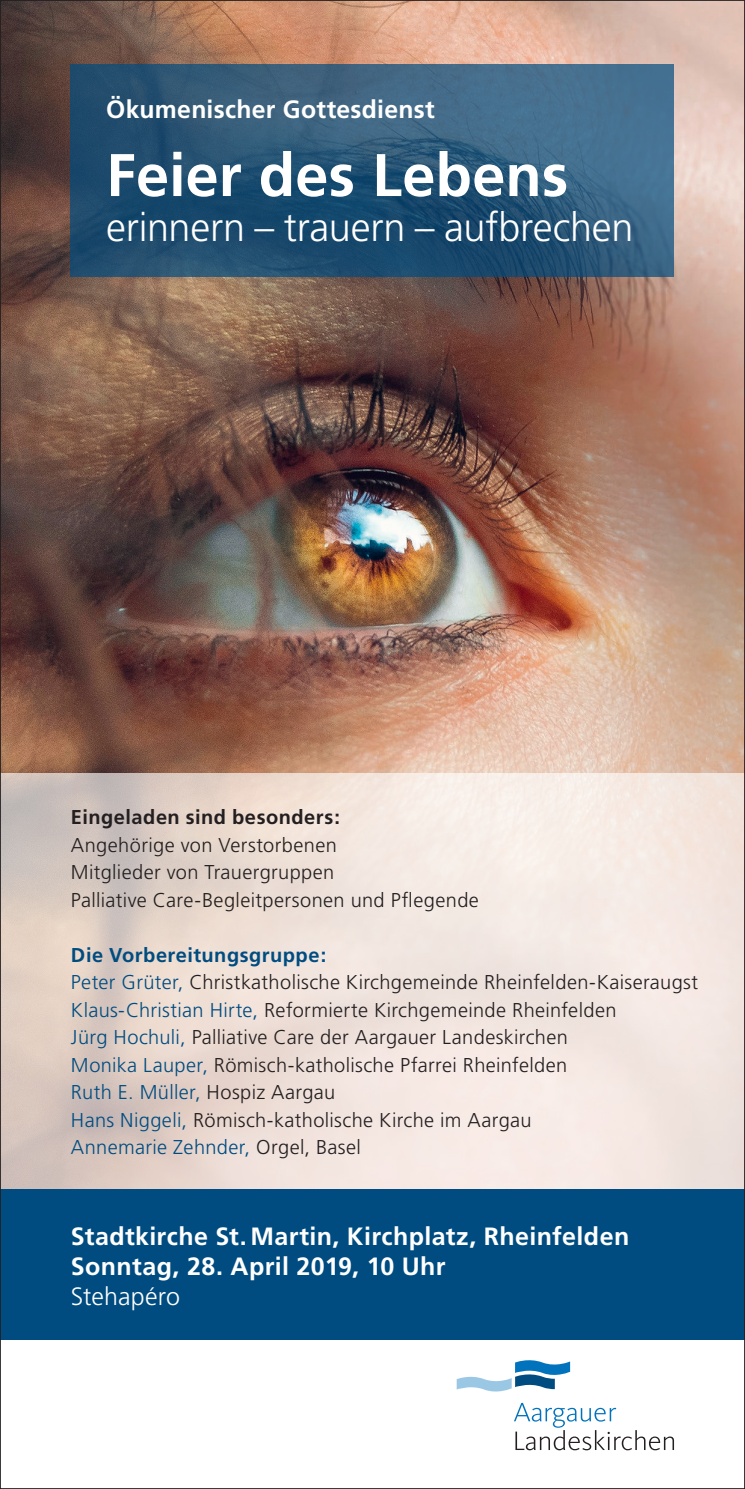
<style>
.page{position:relative;width:745px;height:1489px;background:#fff}
.page>*{position:absolute;margin:0;border:0;box-sizing:border-box;transform-origin:0 0}
.t1{font:700 60px "Frutiger";color:#fff}
.t2{font:300 40px "Frutiger";letter-spacing:-.005em;color:#fff}
.t3{font:700 25px "Frutiger";letter-spacing:.015em;color:#fff}
.t4{font:300 25px "Frutiger";letter-spacing:.005em;color:#fff}
.text{font:300 20px "Frutiger";letter-spacing:.015em;color:#231f20}
.text-2{font:300 20px "Frutiger";letter-spacing:.02em;color:#004c80}
.text-3{font:700 20px "Frutiger";letter-spacing:.025em;color:#231f20}
.text-4{font:700 20px "Frutiger";letter-spacing:.025em;color:#004c80}
.s1{color:#004c80}
.s2{color:#231f20}
</style>
<div class="page">
<img style="left:2px;top:2px;width:740px;height:771px">
<svg style="left:456px;top:1360px;width:113px;height:31px"></svg>
<svg style="left:514px;top:1402px;width:159px;height:48px"></svg>
<svg style="left:71px;top:64px;width:602px;height:212px;background:#2c5879"></svg>
<svg style="left:2px;top:773px;width:740px;height:416px;background:#ebded7"></svg>
<div style="left:0;top:1189px;width:744px;height:150px;background:#004c80"></div>
<p class="t3" style="left:106px;top:95px;width:330px">Ökumenischer Gottesdienst</p>
<p class="t1" style="left:106px;top:140px;width:463px">Feier des Lebens</p>
<p class="t2" style="left:106px;top:204px;width:528px">erinnern – trauern – aufbrechen</p>
<p class="text-3" style="left:71px;top:805px;width:270px">Eingeladen sind besonders:</p>
<p class="text" style="left:71px;top:833px;width:267px">Angehörige von Verstorbenen</p>
<p class="text" style="left:71px;top:860px;width:265px">Mitglieder von Trauergruppen</p>
<p class="text" style="left:71px;top:888px;width:409px">Palliative Care-Begleitpersonen und Pflegende</p>
<p class="text-4" style="left:71px;top:942px;width:257px">Die Vorbereitungsgruppe:</p>
<p class="text" style="left:71px;top:970px;width:628px"><span class="s1">Peter Grüter,</span> Christkatholische Kirchgemeinde Rheinfelden-Kaiseraugst</p>
<p class="text" style="left:71px;top:998px;width:546px"><span class="s1">Klaus-Christian Hirte,</span> Reformierte Kirchgemeinde Rheinfelden</p>
<p class="text" style="left:71px;top:1025px;width:498px"><span class="s1">Jürg Hochuli,</span> Palliative Care der Aargauer Landeskirchen</p>
<p class="text" style="left:71px;top:1053px;width:497px"><span class="s1">Monika Lauper,</span> Römisch-katholische Pfarrei Rheinfelden</p>
<p class="text-2" style="left:71px;top:1080px;width:265px">Ruth E. Müller, <span class="s2">Hospiz Aargau</span></p>
<p class="text" style="left:71px;top:1108px;width:462px"><span class="s1">Hans Niggeli,</span> Römisch-katholische Kirche im Aargau</p>
<p class="text-2" style="left:71px;top:1135px;width:291px">Annemarie Zehnder, <span class="s2">Orgel, Basel</span></p>
<p class="t3" style="left:71px;top:1221px;width:559px">Stadtkirche St.Martin, Kirchplatz, Rheinfelden</p>
<p class="t3" style="left:71px;top:1251px;width:376px">Sonntag, 28. April 2019, 10 Uhr</p>
<p class="t4" style="left:71px;top:1281px;width:111px">Stehapéro</p>
</div>
